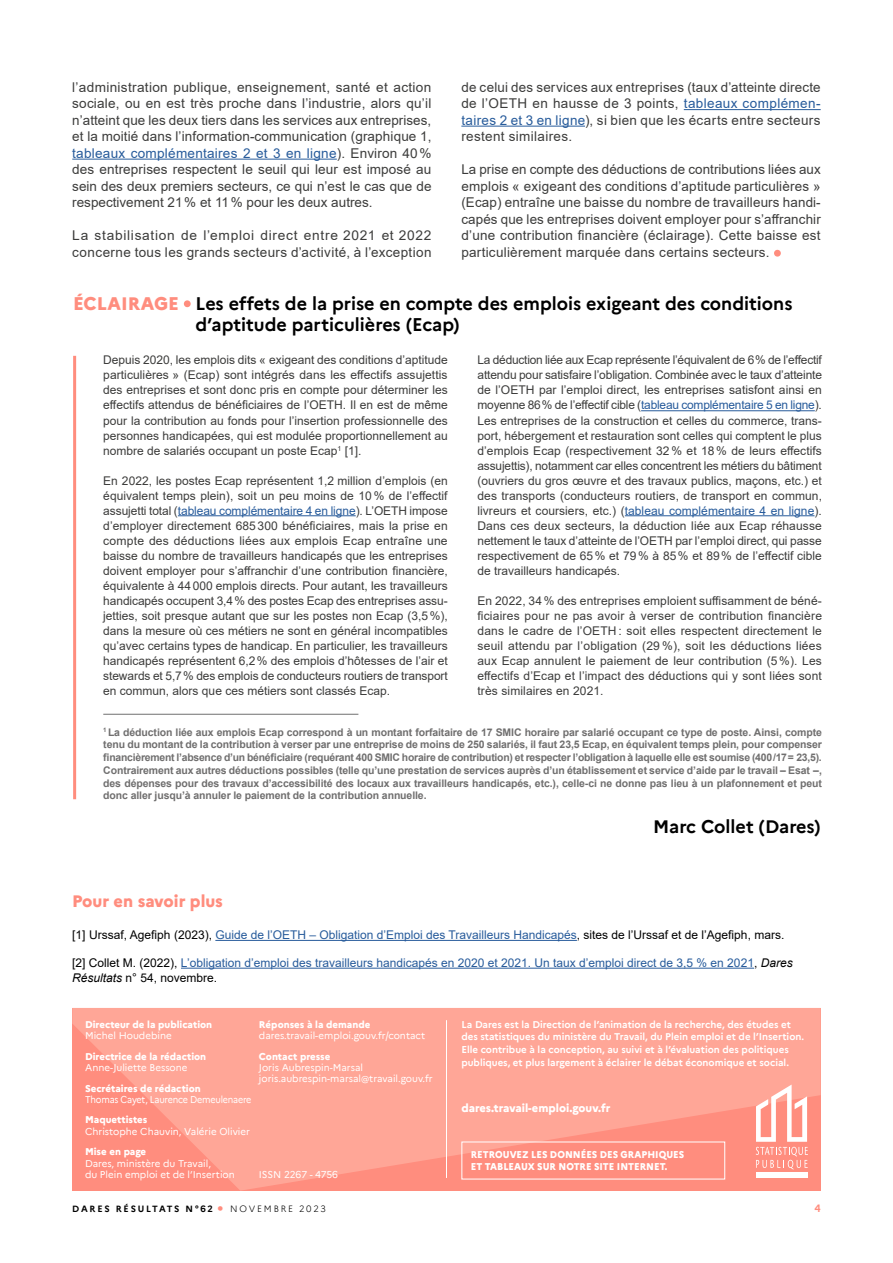
<style>
.page{position:relative;width:893px;height:1263px;background:#fff}
.page>*{position:absolute;margin:0;border:0;box-sizing:border-box;transform-origin:0 0}
.t1{font:700 18px/21px "Marianne";color:#000}
.t2{font:800 16.5px "Marianne";color:#ff8d7e}
.t3{font:13.5px/16.5px "Arial";letter-spacing:.025em;color:#3c3c3b;text-align:justify}
.t4{font:12px/15px "Arial";color:#3c3c3b;text-align:justify}
.t5{font:12px/15px "Arial";color:#275b9b}
.t6{font:12px "Arial";color:#000}
.t7{font:800 11.25px "Marianne";color:#fff}
.t8{font:700 10.5px/12.8px "Arial";letter-spacing:-.01em;color:#706f6f;text-align:justify}
.t9{font:700 10.5px "Marianne";color:#ff8d7e}
.t10{font:700 9.75px/12.9px "Marianne";color:#fff}
.t11{font:9.75px/11.2px "Marianne";color:#fff}
.t12{font:800 9.75px "Marianne";color:#fff}
.t13{font:800 9.75px/12px "Marianne";color:#fff;scale:.95 1}
.t14{font:9.75px "Marianne";letter-spacing:-.02em;color:#fff;scale:.92 1}
.t15{font:700 9px "Marianne";letter-spacing:.2em;color:#000}
.t16{font:300 9px "Marianne";letter-spacing:.2em;color:#000}
.s1{color:#275b9b}
.s2{font-weight:800;color:#ff8d7e}
.s3{color:#000}
.s4{font-style:italic;color:#000}
.s5{font-size:21px;color:#ff8d7e}
</style>
<div class="page">
<svg style="left:72px;top:1008px;width:749px;height:183px;background:#ff9f90"></svg>
<hr style="left:446px;top:1020px;width:1px;height:158px;background:#fff">
<div style="left:461px;top:1141px;width:264px;height:38px;border:1px solid #fff"></div>
<div style="left:756px;top:1173px;width:51px;height:5px;background:#fff"></div>
<svg style="left:756px;top:1084px;width:52px;height:86px"></svg>
<hr style="left:215px;top:940px;width:362px;height:1px;background:#275b9b">
<hr style="left:181px;top:968px;width:573px;height:1px;background:#275b9b">
<hr style="left:72px;top:159px;width:265px;height:1px;background:#275b9b">
<hr style="left:684px;top:109px;width:137px;height:1px;background:#275b9b">
<hr style="left:461px;top:126px;width:124px;height:1px;background:#275b9b">
<svg style="left:774px;top:250px;width:7px;height:7px"></svg>
<svg style="left:184px;top:300px;width:7px;height:7px"></svg>
<hr style="left:178px;top:515px;width:178px;height:1px;background:#275b9b">
<hr style="left:103px;top:714px;width:255px;height:1px;background:#706f6f">
<hr style="left:641px;top:410px;width:174px;height:1px;background:#275b9b">
<hr style="left:625px;top:515px;width:189px;height:1px;background:#275b9b">
<hr style="left:73px;top:356px;width:3px;height:443px;background:#ff8d7e">
<p class="t3" style="left:461px;top:79px;width:361px">de celui des services aux entreprises (taux d’atteinte directe de l’OETH en hausse de 3 points, <span class="s1">tableaux complémen&shy;taires 2 et 3 en ligne</span>), si bien que les écarts entre secteurs restent similaires.</p>
<p class="t3" style="left:461px;top:161px;width:361px">La prise en compte des déductions de contributions liées aux emplois « exigeant des conditions d’aptitude particulières » (Ecap) entraîne une baisse du nombre de travailleurs handi&shy;capés que les entreprises doivent employer pour s’affranchir d’une contribution financière (éclairage). Cette baisse est particulièrement marquée dans certains secteurs.</p>
<h1 class="t1" style="left:196px;top:292px;width:599px;text-indent:-122px"><span class="s2">ÉCLAIRAGE</span> Les effets de la prise en compte des emplois exigeant des conditions d’aptitude particulières (Ecap)</h1>
<p class="t4" style="left:103px;top:353px;width:346px">Depuis 2020, les emplois dits « exigeant des conditions d’aptitude particulières » (Ecap) sont intégrés dans les effectifs assujettis des entreprises et sont donc pris en compte pour déterminer les effectifs attendus de bénéficiaires de l’OETH. Il en est de même pour la contribution au fonds pour l’insertion professionnelle des personnes handicapées, qui est modulée proportionnellement au nombre de salariés occupant un poste Ecap<sup>1</sup> [1].</p>
<p class="t4" style="left:103px;top:473px;width:346px">En 2022, les postes Ecap représentent 1,2 million d’emplois (en équivalent temps plein), soit un peu moins de 10 % de l’effectif assujetti total (<span class="s1">tableau complémentaire 4 en ligne</span>). L’OETH impose d’employer directement 685300 bénéficiaires, mais la prise en compte des déductions liées aux emplois Ecap entraîne une baisse du nombre de travailleurs handicapés que les entreprises doivent employer pour s’affranchir d’une contribution financière, équivalente à 44000 emplois directs. Pour autant, les travailleurs handicapés occupent 3,4% des postes Ecap des entreprises assu&shy;jetties, soit presque autant que sur les postes non Ecap (3,5%), dans la mesure où ces métiers ne sont en général incompatibles qu’avec certains types de handicap. En particulier, les travailleurs handicapés représentent 6,2% des emplois d’hôtesses de l’air et stewards et 5,7% des emplois de conducteurs routiers de transport en commun, alors que ces métiers sont classés Ecap.</p>
<p class="t8" style="left:103px;top:725px;width:720px"><sup>1</sup> La déduction liée aux emplois Ecap correspond à un montant forfaitaire de 17 SMIC horaire par salarié occupant ce type de poste. Ainsi, compte tenu du montant de la contribution à verser par une entreprise de moins de 250 salariés, il faut 23,5 Ecap, en équivalent temps plein, pour compenser financièrement l’absence d’un bénéficiaire (requérant 400 SMIC horaire de contribution) et respecter l’obligation à laquelle elle est soumise (400 /17 = 23,5).<br>Contrairement aux autres déductions possibles (telle qu’une prestation de services auprès d’un établissement et service d’aide par le travail – Esat –, des dépenses pour des travaux d’accessibilité des locaux aux travailleurs handicapés, etc.), celle-ci ne donne pas lieu à un plafonnement et peut donc aller jusqu’à annuler le paiement de la contribution annuelle.</p>
<p class="t3" style="left:72px;top:79px;width:361px">l’administration publique, enseignement, santé et action sociale, ou en est très proche dans l’industrie, alors qu’il n’atteint que les deux tiers dans les services aux entreprises, et la moitié dans l’information-communication (graphique 1, <span class="s1">tableaux complémentaires 2 et 3 en ligne</span>). Environ 40% des entreprises respectent le seuil qui leur est imposé au sein des deux premiers secteurs, ce qui n’est le cas que de respectivement 21% et 11% pour les deux autres.</p>
<p class="t3" style="left:72px;top:227px;width:361px">La stabilisation de l’emploi direct entre 2021 et 2022 concerne tous les grands secteurs d’activité, à l’exception</p>
<p class="t4" style="left:477px;top:353px;width:346px">La déduction liée aux Ecap représente l’équivalent de 6% de l’effectif attendu pour satisfaire l’obligation. Combinée avec le taux d’atteinte de l’OETH par l’emploi direct, les entreprises satisfont ainsi en moyenne 86% de l’effectif cible (<span class="s1">tableau complémentaire 5 en ligne</span>).<br>Les entreprises de la construction et celles du commerce, trans&shy;port, hébergement et restauration sont celles qui comptent le plus d’emplois Ecap (respectivement 32% et 18% de leurs effectifs assujettis), notamment car elles concentrent les métiers du bâtiment (ouvriers du gros œuvre et des travaux publics, maçons, etc.) et des transports (conducteurs routiers, de transport en commun, livreurs et coursiers, etc.) (<span class="s1">tableau complémentaire 4 en ligne</span>).<br>Dans ces deux secteurs, la déduction liée aux Ecap réhausse nettement le taux d’atteinte de l’OETH par l’emploi direct, qui passe respectivement de 65% et 79% à 85% et 89% de l’effectif cible de travailleurs handicapés.</p>
<p class="t4" style="left:477px;top:593px;width:346px">En 2022, 34% des entreprises emploient suffisamment de béné&shy;ficiaires pour ne pas avoir à verser de contribution financière dans le cadre de l’OETH : soit elles respectent directement le seuil attendu par l’obligation (29 %), soit les déductions liées aux Ecap annulent le paiement de leur contribution (5 %). Les effectifs d’Ecap et l’impact des déductions qui y sont liées sont très similaires en 2021.</p>
<h1 class="t1" style="left:653px;top:814px;width:169px">Marc Collet (Dares)</h1>
<h2 class="t2" style="left:72px;top:888px;width:152px">Pour en savoir plus</h2>
<p class="t6" style="left:72px;top:927px;width:713px">[1] Urssaf, Agefiph (2023), <span class="s1">Guide de l’OETH – Obligation d’Emploi des Travailleurs Handicapés</span>, sites de l’Urssaf et de l’Agefiph, mars.</p>
<p class="t5" style="left:72px;top:955px;width:722px"><span class="s3">[2] Collet M. (2022),</span> L’obligation d’emploi des travailleurs handicapés en 2020 et 2021. Un taux d’emploi direct de 3,5 % en 2021<span class="s3">,</span> <span class="s4">Dares<br>Résultats</span> <span class="s3">n° 54, novembre.</span></p>
<p class="t12" style="left:85px;top:1017px;width:129px">Directeur de la publication</p>
<p class="t11" style="left:85px;top:1029px;width:88px">Michel Houdebine</p>
<p class="t12" style="left:85px;top:1049px;width:123px">Directrice de la rédaction</p>
<p class="t11" style="left:85px;top:1061px;width:104px">Anne-Juliette Bessone</p>
<p class="t12" style="left:85px;top:1080px;width:117px">Secrétaires de rédaction</p>
<p class="t14" style="left:85px;top:1092px;width:182px">Thomas Cayet, Laurence Demeulenaere</p>
<p class="t12" style="left:85px;top:1112px;width:64px">Maquettistes</p>
<p class="t11" style="left:85px;top:1125px;width:166px">Christophe Chauvin, Valérie Olivier</p>
<p class="t12" style="left:85px;top:1144px;width:63px">Mise en page</p>
<p class="t11" style="left:85px;top:1157px;width:151px">Dares, ministère du Travail,<br>du Plein emploi et de l’Insertion</p>
<p class="t12" style="left:259px;top:1017px;width:113px">Réponses à la demande</p>
<p class="t11" style="left:259px;top:1029px;width:168px">dares.travail-emploi.gouv.fr/contact</p>
<p class="t12" style="left:259px;top:1049px;width:73px">Contact presse</p>
<p class="t11" style="left:259px;top:1061px;width:175px">Joris Aubrespin-Marsal joris.aubrespin-marsal@travail.gouv.fr</p>
<p class="t11" style="left:259px;top:1168px;width:81px">ISSN 2267 - 4756</p>
<p class="t10" style="left:461px;top:1017px;width:344px">La Dares est la Direction de l’animation de la recherche, des études et des statistiques du ministère du Travail, du Plein emploi et de l’Insertion.<br>Elle contribue à la conception, au suivi et à l’évaluation des politiques publiques, et plus largement à éclairer le débat économique et social.</p>
<p class="t7" style="left:461px;top:1100px;width:150px">dares.travail-emploi.gouv.fr</p>
<p class="t13" style="left:471px;top:1148px;width:226px">RETROUVEZ LES DONNÉES DES GRAPHIQUES<br>ET TABLEAUX SUR NOTRE SITE INTERNET.</p>
<p class="t15" style="left:72px;top:1202px;width:142px">DARES RÉSULTATS N°62</p>
<p class="t16" style="left:217px;top:1202px;width:110px"><span class="s5">•</span> NOVEMBRE 2023</p>
<p class="t9" style="left:814px;top:1200px;width:8px">4</p>
</div>
